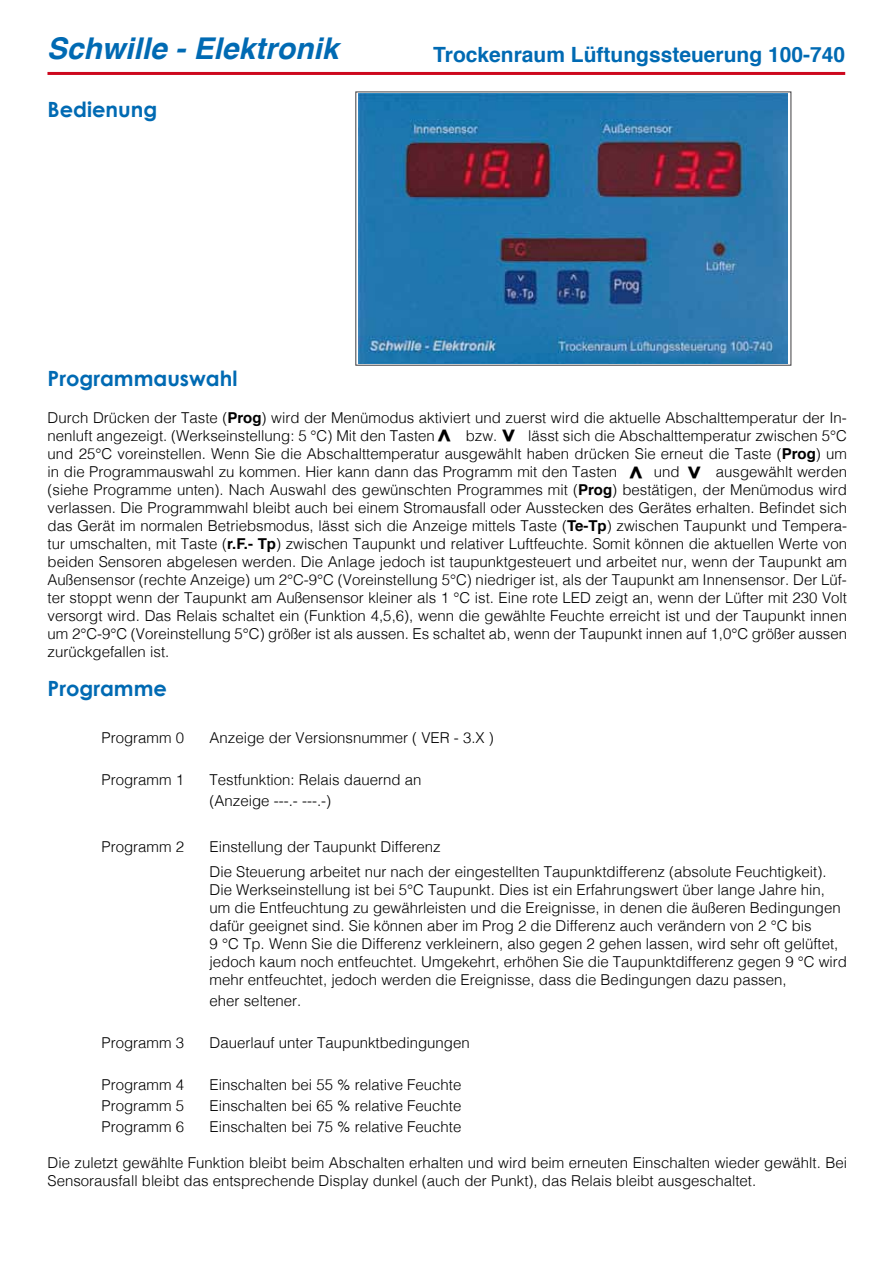
<style>
.page{position:relative;width:893px;height:1263px;background:#fff}
.page>*{position:absolute;margin:0;border:0;box-sizing:border-box;transform-origin:0 0}
.t1{font:italic 700 30px "Helvetica";color:#006ab3}
.t2{font:700 27px "Helvetica";color:#000}
.t3{font:700 21px "Helvetica";color:#006ab3}
.t4{font:700 21px "Century Gothic";color:#006ab3}
.t5{font:300 15px/18px "Helvetica";color:#000}
.s1{font-weight:700}
</style>
<div class="page">
<hr style="left:47px;top:72px;width:798px;height:3px;background:#cd071e">
<img style="left:359px;top:94px;width:429px;height:269px">
<h1 class="t1" style="left:47px;top:23px;width:293px">Schwille - Elektronik</h1>
<h3 class="t3" style="left:433px;top:37px;width:413px">Trockenraum Lüftungssteuerung 100-740</h3>
<h3 class="t4" style="left:48px;top:97px;width:111px">Bedienung</h3>
<h3 class="t4" style="left:48px;top:365px;width:191px">Programmauswahl</h3>
<p class="t5" style="left:48px;top:408px;width:801px">Durch Drücken der Taste (<span class="s1">Prog</span>) wird der Menümodus aktiviert und zuerst wird die aktuelle Abschalttemperatur der In&shy;nenluft angezeigt. (Werkseinstellung: 5 °C) Mit den Tasten</p>
<h2 class="t2" style="left:436px;top:418px;width:17px">^</h2>
<h2 class="t2" style="left:517px;top:453px;width:17px;rotate:-180deg">^</h2>
<p class="t5" style="left:48px;top:426px;width:801px;text-align:justify;text-indent:481px">lässt sich die Abschalttemperatur zwischen 5°C und 25°C voreinstellen. Wenn Sie die Abschalttemperatur ausgewählt haben drücken Sie erneut die Taste (<span class="s1">Prog</span>) um in die Programmauswahl zu kommen. Hier kann dann das Programm mit den Tasten</p>
<p class="t5" style="left:466px;top:426px;width:33px">bzw.</p>
<p class="t5" style="left:48px;top:462px;width:801px;text-align:justify;text-indent:668px">ausgewählt werden (siehe Programme unten). Nach Auswahl des gewünschten Programmes mit (<span class="s1">Prog</span>) bestätigen, der Menümodus wird verlassen. Die Programmwahl bleibt auch bei einem Stromausfall oder Ausstecken des Gerätes erhalten. Befindet sich das Gerät im normalen Betriebsmodus, lässt sich die Anzeige mittels Taste (<span class="s1">Te-Tp</span>) zwischen Taupunkt und Tempera&shy;tur umschalten, mit Taste (<span class="s1">r.F.- Tp</span>) zwischen Taupunkt und relativer Luftfeuchte. Somit können die aktuellen Werte von beiden Sensoren abgelesen werden. Die Anlage jedoch ist taupunktgesteuert und arbeitet nur, wenn der Taupunkt am Außensensor (rechte Anzeige) um 2°C-9°C (Voreinstellung 5°C) niedriger ist, als der Taupunkt am Innensensor. Der Lüf&shy;ter stoppt wenn der Taupunkt am Außensensor kleiner als 1 °C ist. Eine rote LED zeigt an, wenn der Lüfter mit 230 Volt versorgt wird. Das Relais schaltet ein (Funktion 4,5,6), wenn die gewählte Feuchte erreicht ist und der Taupunkt innen um 2°C-9°C (Voreinstellung 5°C) größer ist als aussen. Es schaltet ab, wenn der Taupunkt innen auf 1,0°C größer aussen zurückgefallen ist.</p>
<p class="t5" style="left:654px;top:462px;width:27px">und</p>
<h2 class="t2" style="left:628px;top:454px;width:17px">^</h2>
<h2 class="t2" style="left:702px;top:490px;width:17px;rotate:-180deg">^</h2>
<h3 class="t4" style="left:48px;top:676px;width:121px">Programme</h3>
<p class="t5" style="left:102px;top:727px;width:84px">Programm 0</p>
<p class="t5" style="left:210px;top:727px;width:286px">Anzeige der Versionsnummer ( VER - 3.X )</p>
<p class="t5" style="left:102px;top:769px;width:84px">Programm 1</p>
<p class="t5" style="left:210px;top:768px;width:213px;line-height:21px">Testfunktion: Relais dauernd an (Anzeige ---.- ---.-)</p>
<p class="t5" style="left:102px;top:836px;width:84px">Programm 2</p>
<p class="t5" style="left:210px;top:833px;width:618px;line-height:25.2px">Einstellung der Taupunkt Differenz<br>Die Steuerung arbeitet nur nach der eingestellten Taupunktdifferenz (absolute Feuchtigkeit).</p>
<p class="t5" style="left:210px;top:880px;width:639px">Die Werkseinstellung ist bei 5°C Taupunkt. Dies ist ein Erfahrungswert über lange Jahre hin, um die Entfeuchtung zu gewährleisten und die Ereignisse, in denen die äußeren Bedingungen dafür geeignet sind. Sie können aber im Prog 2 die Differenz auch verändern von 2 °C bis<br>9 °C Tp. Wenn Sie die Differenz verkleinern, also gegen 2 gehen lassen, wird sehr oft gelüftet, jedoch kaum noch entfeuchtet. Umgekehrt, erhöhen Sie die Taupunktdifferenz gegen 9 °C wird mehr entfeuchtet, jedoch werden die Ereignisse, dass die Bedingungen dazu passen,</p>
<p class="t5" style="left:210px;top:991px;width:93px">eher seltener.</p>
<p class="t5" style="left:102px;top:1033px;width:84px">Programm 3</p>
<p class="t5" style="left:210px;top:1033px;width:262px">Dauerlauf unter Taupunktbedingungen</p>
<p class="t5" style="left:102px;top:1075px;width:84px">Programm 4</p>
<p class="t5" style="left:210px;top:1075px;width:253px">Einschalten bei 55 % relative Feuchte</p>
<p class="t5" style="left:102px;top:1096px;width:84px">Programm 5</p>
<p class="t5" style="left:210px;top:1096px;width:253px">Einschalten bei 65 % relative Feuchte</p>
<p class="t5" style="left:102px;top:1117px;width:84px">Programm 6</p>
<p class="t5" style="left:210px;top:1117px;width:253px">Einschalten bei 75 % relative Feuchte</p>
<p class="t5" style="left:48px;top:1153px;width:801px">Die zuletzt gewählte Funktion bleibt beim Abschalten erhalten und wird beim erneuten Einschalten wieder gewählt. Bei<br>Sensorausfall bleibt das entsprechende Display dunkel (auch der Punkt), das Relais bleibt ausgeschaltet.</p>
</div>
